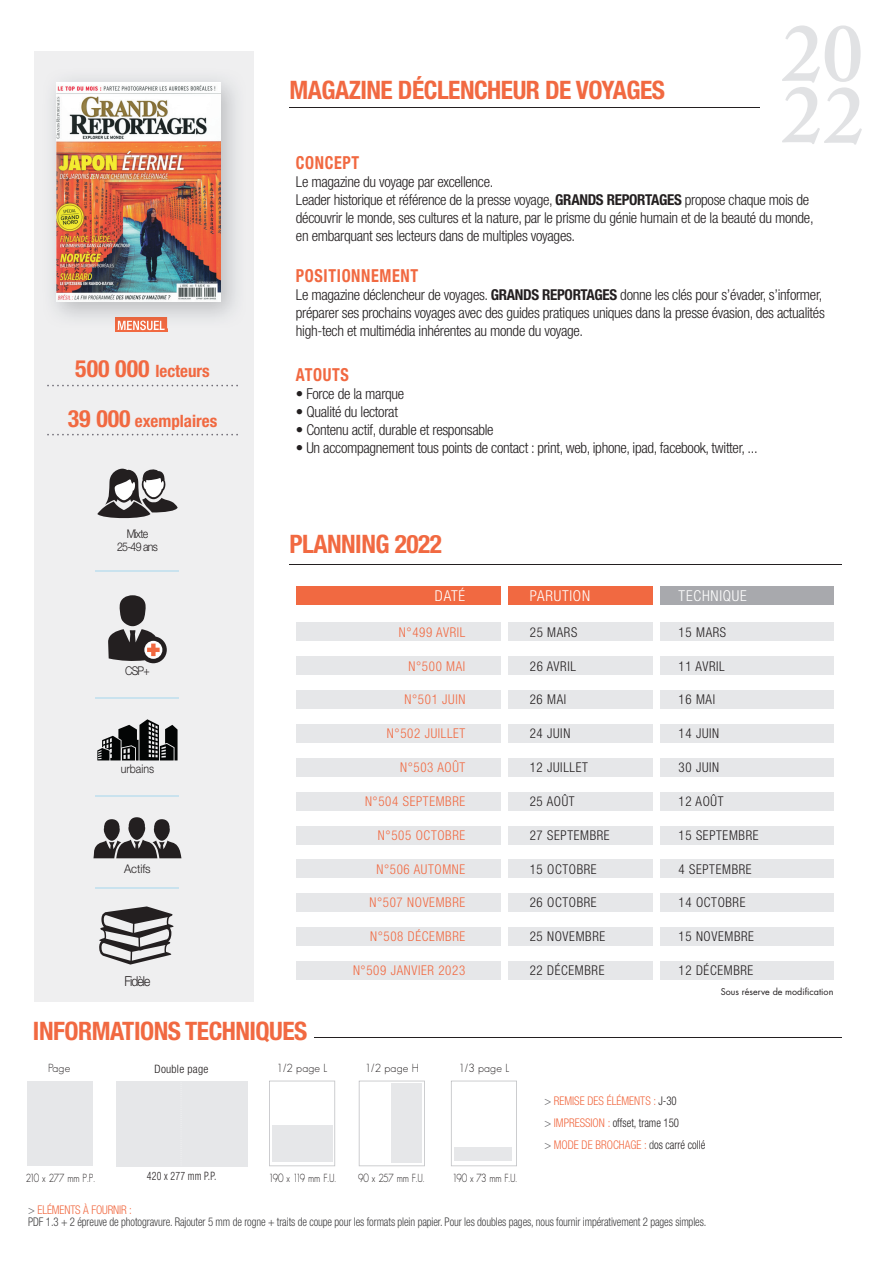
<style>
.page{position:relative;width:893px;height:1263px;background:#fff}
.page>*{position:absolute;margin:0;border:0;box-sizing:border-box;transform-origin:0 0}
.t1{font:700 condensed 25.5px "Helvetica Neue";letter-spacing:-.02em;color:#f16941}
.t2{font:700 condensed 18px "Helvetica Neue";letter-spacing:.04em;color:#f16941;scale:.9 1}
.t3{font:700 condensed 16.95px "Helvetica Neue";color:#f16941}
.t4{font:300 condensed 15px/18px "Helvetica Neue";letter-spacing:-.02em;color:#231f20}
.t5{font:300 condensed 15px "Helvetica Neue";letter-spacing:.05em;color:#fff}
.t6{font:300 13.65px "Helvetica Neue";letter-spacing:-.07em;color:#231f20;scale:.88 1}
.t7{font:300 condensed 13.5px "Helvetica Neue";letter-spacing:.05em;color:#231f20;scale:.96 1}
.t8{font:300 condensed 13.5px "Helvetica Neue";letter-spacing:.05em;color:#f16941;scale:.96 1}
.t9{font:500 condensed 12.75px "Helvetica Neue";color:#fff}
.t10{font:300 condensed 12px/12px "Helvetica Neue";letter-spacing:-.01em;color:#3e3e3f;scale:.9 1}
.t11{font:300 condensed 12px/22.2px "Helvetica Neue";color:#f16941;scale:.94 1}
.t12{font:300 12px/13.4px "Helvetica Neue";letter-spacing:-.07em;color:#231f20;text-align:center;scale:.88 1}
.t13{font:300 12px "Helvetica Neue";letter-spacing:-.01em;color:#231f20;scale:.88 1}
.t14{font:300 12px "Helvetica Neue";letter-spacing:-.01em;color:#231f20;scale:.95 1}
.t15{font:300 condensed 11.55px "Helvetica Neue";letter-spacing:.02em;color:#231f20;scale:.85 1}
.t16{font:300 condensed 11.55px "Helvetica Neue";letter-spacing:.02em;color:#231f20}
.t17{font:300 11.4px "Geosans";letter-spacing:.005em;color:#231f20;scale:.85 1}
.t18{font:300 11.4px "Geosans";letter-spacing:.005em;color:#231f20}
.t19{font:9px "Futura";color:#231f20}
.s1{font-size:23.85px}
.s2{font-weight:700}
.s3{color:#636366}
.s4{color:#231f20}
.s5{color:#3e3e3f}
.s6{color:#f16941}
</style>
<div class="page">
<div style="left:34px;top:51px;width:220px;height:950px;background:#efeff0"></div>
<hr style="left:289px;top:107px;width:471px;height:1px;background:#231f20">
<hr style="left:289px;top:564px;width:553px;height:1px;background:#231f20">
<hr style="left:315px;top:1037px;width:527px;height:1px;background:#231f20">
<svg style="left:115px;top:328px;width:52px;height:4px"></svg>
<hr style="left:96px;top:571px;width:83px;height:1px;background:#c9e2ee">
<svg style="left:108px;top:595px;width:59px;height:68px"></svg>
<img style="left:53px;top:79px;width:183px;height:249px">
<img style="left:115px;top:317px;width:52px;height:11px">
<img style="left:118px;top:321px;width:47px;height:7px">
<img style="left:56px;top:83px;width:164px;height:219px">
<div style="left:116px;top:1081px;width:131px;height:85px;background:#e6e7e9"></div>
<div style="left:296px;top:586px;width:208px;height:18px;background:#f16941"></div>
<div style="left:504px;top:586px;width:153px;height:18px;background:#f16941"></div>
<div style="left:655px;top:586px;width:178px;height:18px;background:#a8a9ad"></div>
<div style="left:296px;top:623px;width:537px;height:18px;background:#e6e7e9"></div>
<div style="left:296px;top:657px;width:537px;height:18px;background:#e6e7e9"></div>
<div style="left:296px;top:691px;width:537px;height:18px;background:#e6e7e9"></div>
<div style="left:296px;top:724px;width:537px;height:18px;background:#e6e7e9"></div>
<div style="left:296px;top:758px;width:537px;height:18px;background:#e6e7e9"></div>
<div style="left:296px;top:792px;width:537px;height:18px;background:#e6e7e9"></div>
<div style="left:296px;top:826px;width:537px;height:18px;background:#e6e7e9"></div>
<div style="left:296px;top:860px;width:537px;height:18px;background:#e6e7e9"></div>
<div style="left:296px;top:894px;width:537px;height:18px;background:#e6e7e9"></div>
<div style="left:296px;top:928px;width:537px;height:18px;background:#e6e7e9"></div>
<div style="left:296px;top:961px;width:537px;height:18px;background:#e6e7e9"></div>
<div style="left:501px;top:579px;width:6px;height:417px;background:#fff"></div>
<div style="left:653px;top:579px;width:6px;height:417px;background:#fff"></div>
<hr style="left:96px;top:697px;width:83px;height:2px;background:#c9e2ee">
<svg style="left:47px;top:385px;width:191px;height:1px"></svg>
<svg style="left:47px;top:434px;width:191px;height:1px"></svg>
<div style="left:28px;top:1081px;width:65px;height:85px;background:#e6e7e9"></div>
<svg style="left:269px;top:1081px;width:66px;height:85px"></svg>
<div style="left:272px;top:1125px;width:60px;height:37px;background:#e6e7e9"></div>
<svg style="left:359px;top:1081px;width:66px;height:85px"></svg>
<div style="left:392px;top:1083px;width:30px;height:79px;background:#e6e7e9"></div>
<hr style="left:96px;top:887px;width:83px;height:1px;background:#c9e2ee">
<svg style="left:451px;top:1081px;width:66px;height:85px"></svg>
<div style="left:455px;top:1147px;width:57px;height:14px;background:#e6e7e9"></div>
<svg style="left:97px;top:468px;width:81px;height:51px"></svg>
<svg style="left:97px;top:719px;width:81px;height:41px"></svg>
<svg style="left:93px;top:817px;width:88px;height:41px"></svg>
<svg style="left:99px;top:906px;width:75px;height:58px"></svg>
<hr style="left:96px;top:795px;width:83px;height:1px;background:#c9e2ee">
<svg style="left:782px;top:25px;width:80px;height:120px"></svg>
<p class="t9" style="left:117px;top:318px;width:49px">MENSUEL</p>
<p class="t3" style="left:75px;top:361px;width:136px"><span class="s1">500 000</span> lecteurs</p>
<p class="t3" style="left:68px;top:410px;width:151px"><span class="s1">39 000</span> exemplaires</p>
<p class="t12" style="left:117px;top:526px;width:48px">Mixte<br>25-49 ans</p>
<p class="t13" style="left:125px;top:664px;width:30px">CSP+</p>
<p class="t13" style="left:121px;top:762px;width:39px">urbains</p>
<p class="t14" style="left:124px;top:862px;width:29px">Actifs</p>
<p class="t6" style="left:124px;top:973px;width:31px">Fidèle</p>
<h1 class="t1" style="left:289px;top:74px;width:377px">MAGAZINE DÉCLENCHEUR DE VOYAGES</h1>
<p class="t2" style="left:296px;top:152px;width:72px">CONCEPT</p>
<p class="t4" style="left:296px;top:173px;width:519px">Le magazine du voyage par excellence.<br>Leader historique et référence de la presse voyage, <span class="s2">GRANDS REPORTAGES</span> propose chaque mois de découvrir le monde, ses cultures et la nature, par le prisme du génie humain et de la beauté du monde, en embarquant ses lecteurs dans de multiples voyages.</p>
<p class="t2" style="left:296px;top:264px;width:137px">POSITIONNEMENT</p>
<p class="t4" style="left:296px;top:285px;width:530px">Le magazine déclencheur de voyages. <span class="s2">GRANDS REPORTAGES</span> donne les clés pour s’évader, s’informer, préparer ses prochains voyages avec des guides pratiques uniques dans la presse évasion, des actualités high-tech et multimédia inhérentes au monde du voyage.</p>
<p class="t2" style="left:296px;top:363px;width:60px">ATOUTS</p>
<p class="t4" style="left:296px;top:384px;width:110px">• Force de la marque</p>
<p class="t4" style="left:296px;top:402px;width:104px">• Qualité du lectorat</p>
<p class="t4" style="left:296px;top:420px;width:199px">• Contenu actif, durable et responsable</p>
<p class="t4" style="left:296px;top:438px;width:463px">• Un accompagnement tous points de contact : print, web, iphone, ipad, facebook, twitter, ...</p>
<h1 class="t1" style="left:289px;top:529px;width:154px">PLANNING 2022</h1>
<p class="t5" style="left:435px;top:587px;width:32px">DATÉ</p>
<p class="t5" style="left:530px;top:587px;width:62px">PARUTION</p>
<p class="t5" style="left:679px;top:587px;width:70px">TECHNIQUE</p>
<p class="t8" style="left:399px;top:624px;width:71px">N°499 AVRIL</p>
<p class="t7" style="left:530px;top:624px;width:51px">25 MARS</p>
<p class="t7" style="left:679px;top:624px;width:51px">15 MARS</p>
<p class="t8" style="left:408px;top:658px;width:61px">N°500 MAI</p>
<p class="t7" style="left:530px;top:658px;width:50px">26 AVRIL</p>
<p class="t7" style="left:679px;top:658px;width:50px">11 AVRIL</p>
<p class="t8" style="left:404px;top:692px;width:65px">N°501 JUIN</p>
<p class="t7" style="left:530px;top:692px;width:40px">26 MAI</p>
<p class="t7" style="left:679px;top:692px;width:40px">16 MAI</p>
<p class="t8" style="left:387px;top:726px;width:83px">N°502 JUILLET</p>
<p class="t7" style="left:530px;top:726px;width:44px">24 JUIN</p>
<p class="t7" style="left:679px;top:726px;width:44px">14 JUIN</p>
<p class="t8" style="left:400px;top:759px;width:69px">N°503 AOÛT</p>
<p class="t7" style="left:530px;top:759px;width:62px">12 JUILLET</p>
<p class="t7" style="left:679px;top:759px;width:44px">30 JUIN</p>
<p class="t8" style="left:365px;top:793px;width:106px">N°504 SEPTEMBRE</p>
<p class="t7" style="left:530px;top:793px;width:48px">25 AOÛT</p>
<p class="t7" style="left:679px;top:793px;width:48px">12 AOÛT</p>
<p class="t8" style="left:378px;top:827px;width:92px">N°505 OCTOBRE</p>
<p class="t7" style="left:530px;top:827px;width:85px">27 SEPTEMBRE</p>
<p class="t7" style="left:679px;top:827px;width:85px">15 SEPTEMBRE</p>
<p class="t8" style="left:376px;top:861px;width:94px">N°506 AUTOMNE</p>
<p class="t7" style="left:530px;top:861px;width:71px">15 OCTOBRE</p>
<p class="t7" style="left:678px;top:861px;width:78px">4 SEPTEMBRE</p>
<p class="t8" style="left:369px;top:895px;width:101px">N°507 NOVEMBRE</p>
<p class="t7" style="left:530px;top:895px;width:71px">26 OCTOBRE</p>
<p class="t7" style="left:678px;top:895px;width:71px">14 OCTOBRE</p>
<p class="t8" style="left:370px;top:929px;width:101px">N°508 DÉCEMBRE</p>
<p class="t7" style="left:530px;top:929px;width:80px">25 NOVEMBRE</p>
<p class="t7" style="left:678px;top:929px;width:80px">15 NOVEMBRE</p>
<p class="t8" style="left:353px;top:963px;width:118px">N°509 JANVIER 2023</p>
<p class="t7" style="left:530px;top:963px;width:79px">22 DÉCEMBRE</p>
<p class="t7" style="left:678px;top:963px;width:79px">12 DÉCEMBRE</p>
<p class="t19" style="left:721px;top:986px;width:114px">Sous réserve de modification</p>
<h1 class="t1" style="left:33px;top:1015px;width:276px">INFORMATIONS TECHNIQUES</h1>
<p class="t16" style="left:155px;top:1062px;width:55px">Double page</p>
<p class="t18" style="left:277px;top:1062px;width:52px">1/2 page L</p>
<p class="t18" style="left:48px;top:1062px;width:24px">Page</p>
<p class="t18" style="left:365px;top:1062px;width:55px">1/2 page H</p>
<p class="t18" style="left:458px;top:1062px;width:52px">1/3 page L</p>
<p class="t11" style="left:544px;top:1089px;width:173px"><span class="s3">&gt;</span> REMISE DES ÉLÉMENTS : <span class="s4">J-30<br></span><span class="s3">&gt;</span> IMPRESSION : <span class="s4">offset, trame 150<br></span><span class="s3">&gt;</span> MODE DE BROCHAGE : <span class="s5">d</span><span class="s4">os carré collé</span></p>
<p class="t17" style="left:26px;top:1172px;width:83px">210 x 277 mm P.P.</p>
<p class="t15" style="left:147px;top:1169px;width:83px">420 x 277 mm P.P.</p>
<p class="t17" style="left:268px;top:1172px;width:81px">190 x 119 mm F.U.</p>
<p class="t17" style="left:358px;top:1172px;width:79px">90 x 257 mm F.U.</p>
<p class="t17" style="left:452px;top:1172px;width:78px">190 x 73 mm F.U.</p>
<p class="t10" style="left:28px;top:1204px;width:755px"><span class="s3">&gt;</span> <span class="s6">ELÉMENTS À FOURNIR :<br></span>PDF 1.3 + 2 épreuve de photogravure. Rajouter 5 mm de rogne + traits de coupe pour les formats plein papier. Pour les doubles pages, nous fournir impérativement 2 pages simples.</p>
</div>
